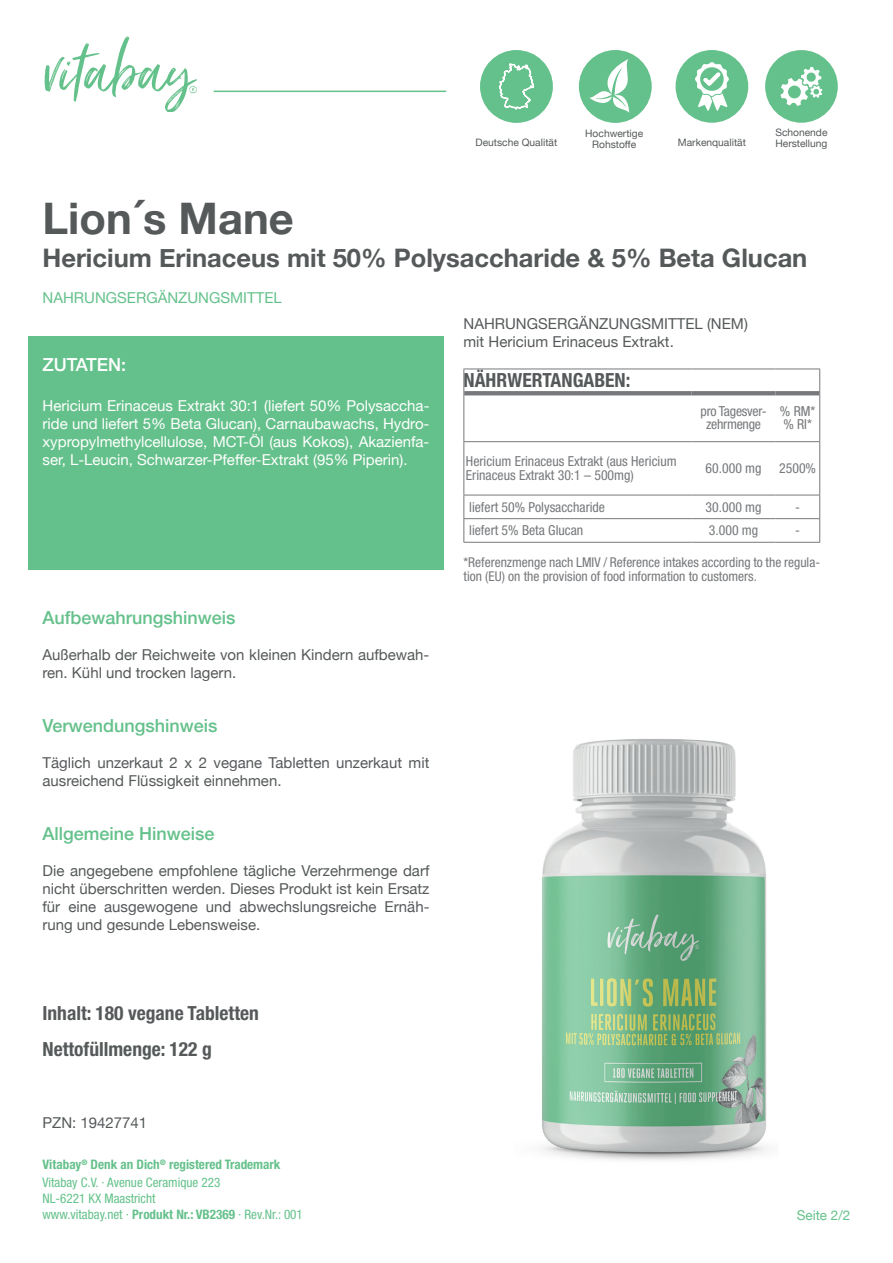
<style>
.page{position:relative;width:893px;height:1263px;background:#fff}
.page>*{position:absolute;margin:0;border:0;box-sizing:border-box;transform-origin:0 0}
.t1{font:700 43.5px "Helvetica Neue";color:#55595a}
.t2{font:700 25.5px "Helvetica Neue";color:#55595a}
.t3{font:700 condensed 19.5px/36px "Helvetica Neue LTW1 G";color:#55595a}
.t4{font:500 18px "Helvetica Neue";color:#65c18b}
.t5{font:500 18px "Helvetica Neue";color:#fff}
.t6{font:15px/18px "Helvetica Neue";color:#55595a}
.t7{font:15px/18px "Helvetica Neue";color:#fff;text-align:justify}
.t8{font:15px "Helvetica Neue";color:#65c18b}
.t9{font:condensed 13.8px/13.8px "Helvetica Neue LTW1 G";color:#76787b}
.t10{font:condensed 13.8px/13.8px "Helvetica Neue LTW1 G";letter-spacing:-.02em;color:#76787b;text-align:center}
.t11{font:condensed 13.5px/13.5px "Helvetica Neue LTW1 G";color:#76787b}
.t12{font:13.5px "Helvetica Neue";color:#65c18b}
.t13{font:700 condensed 13.05px/18px "Helvetica Neue LTW1 G";color:#65c18b}
.t14{font:condensed 13.05px/15.8px "Helvetica Neue LTW1 G";color:#65c18b}
.t15{font:10.2px/10.6px "Helvetica Neue";color:#55595a}
.s1{font-weight:400}
.s2{font-weight:700}
</style>
<div class="page">
<div style="left:28px;top:336px;width:416px;height:234px;background:#65c18b"></div>
<img style="left:542px;top:739px;width:226px;height:422px">
<svg style="left:45px;top:36px;width:151px;height:76px"></svg>
<hr style="left:214px;top:91px;width:232px;height:1px;background:#65c18b">
<div style="left:480px;top:50px;width:73px;height:73px;background:#65c18b;border-radius:50%"></div>
<svg style="left:498px;top:63px;width:36px;height:47px"></svg>
<div style="left:676px;top:50px;width:72px;height:73px;background:#65c18b;border-radius:50%"></div>
<svg style="left:695px;top:62px;width:34px;height:49px"></svg>
<div style="left:765px;top:50px;width:73px;height:73px;background:#65c18b;border-radius:50%"></div>
<svg style="left:780px;top:67px;width:42px;height:39px"></svg>
<div style="left:579px;top:50px;width:73px;height:73px;background:#65c18b;border-radius:50%"></div>
<svg style="left:589px;top:59px;width:41px;height:54px"></svg>
<hr style="left:463px;top:442px;width:1px;height:53px;background:#76787b">
<hr style="left:819px;top:442px;width:1px;height:53px;background:#76787b">
<svg style="left:463px;top:496px;width:1px;height:46px"></svg>
<svg style="left:819px;top:496px;width:1px;height:46px"></svg>
<hr style="left:463px;top:369px;width:229px;height:1px;background:#76787b">
<svg style="left:463px;top:369px;width:1px;height:24px"></svg>
<hr style="left:692px;top:369px;width:83px;height:1px;background:#76787b">
<hr style="left:775px;top:369px;width:45px;height:1px;background:#76787b">
<svg style="left:819px;top:369px;width:1px;height:24px"></svg>
<hr style="left:463px;top:495px;width:229px;height:1px;background:#76787b">
<hr style="left:692px;top:495px;width:83px;height:1px;background:#76787b">
<hr style="left:775px;top:495px;width:45px;height:1px;background:#76787b">
<hr style="left:463px;top:518px;width:229px;height:1px;background:#76787b">
<hr style="left:692px;top:518px;width:83px;height:1px;background:#76787b">
<hr style="left:775px;top:518px;width:45px;height:1px;background:#76787b">
<hr style="left:463px;top:542px;width:229px;height:1px;background:#76787b">
<hr style="left:692px;top:542px;width:83px;height:1px;background:#76787b">
<hr style="left:775px;top:542px;width:45px;height:1px;background:#76787b">
<hr style="left:464px;top:391px;width:228px;height:4px;background:#76787b">
<hr style="left:692px;top:391px;width:83px;height:4px;background:#76787b">
<hr style="left:775px;top:391px;width:44px;height:4px;background:#76787b">
<hr style="left:463px;top:393px;width:1px;height:48px;background:#76787b">
<hr style="left:819px;top:393px;width:1px;height:48px;background:#76787b">
<hr style="left:463px;top:441px;width:229px;height:1px;background:#76787b">
<hr style="left:692px;top:441px;width:83px;height:1px;background:#76787b">
<hr style="left:775px;top:441px;width:45px;height:1px;background:#76787b">
<p class="t15" style="left:476px;top:138px;width:83px">Deutsche Qualität</p>
<p class="t15" style="left:678px;top:138px;width:70px">Markenqualität</p>
<p class="t15" style="left:775px;top:128px;width:54px">Schonende<br>Herstellung</p>
<p class="t15" style="left:585px;top:129px;width:59px;text-align:center">Hochwertige<br>Rohstoffe</p>
<h1 class="t1" style="left:43px;top:184px;width:253px">Lion´s Mane</h1>
<h2 class="t2" style="left:43px;top:238px;width:766px">Hericium Erinaceus mit 50% Polysaccharide &amp; 5% Beta Glucan</h2>
<p class="t8" style="left:43px;top:287px;width:241px">NAHRUNGSERGÄNZUNGSMITTEL</p>
<p class="t5" style="left:43px;top:350px;width:85px">ZUTATEN:</p>
<p class="t7" style="left:43px;top:397px;width:388px">Hericium Erinaceus Extrakt 30:1 (liefert 50% Polysaccha&shy;ride und liefert 5% Beta Glucan), Carnaubawachs, Hydro&shy;xypropylmethylcellulose, MCT-Öl (aus Kokos), Akazienfa&shy;ser, L-Leucin, Schwarzer-Pfeffer-Extrakt (95% Piperin).</p>
<p class="t4" style="left:43px;top:603px;width:195px">Aufbewahrungshinweis</p>
<p class="t6" style="left:43px;top:646px;width:388px">Außerhalb der Reichweite von kleinen Kindern aufbewah&shy;ren. Kühl und trocken lagern.</p>
<p class="t4" style="left:43px;top:711px;width:177px">Verwendungshinweis</p>
<p class="t6" style="left:43px;top:754px;width:388px">Täglich unzerkaut 2 x 2 vegane Tabletten unzerkaut mit ausreichend Flüssigkeit einnehmen.</p>
<p class="t4" style="left:43px;top:819px;width:174px">Allgemeine Hinweise</p>
<p class="t6" style="left:43px;top:862px;width:388px;text-align:justify">Die angegebene empfohlene tägliche Verzehrmenge darf nicht überschritten werden. Dieses Produkt ist kein Ersatz für eine ausgewogene und abwechslungsreiche Ernäh&shy;rung und gesunde Lebensweise.</p>
<h3 class="t3" style="left:43px;top:995px;width:218px">Inhalt: 180 vegane Tabletten<br>Nettofüllmenge: 122 g</h3>
<p class="t6" style="left:43px;top:1114px;width:106px">PZN: 19427741</p>
<p class="t13" style="left:42px;top:1156px;width:240px">Vitabay<sup>®</sup> Denk an Dich<sup>®</sup> registered Trademark<br><span class="s1">Vitabay C.V. · Avenue Ceramique 223</span></p>
<p class="t14" style="left:42px;top:1191px;width:262px">NL-6221 KX Maastricht<br>www.vitabay.net · <span class="s2">Produkt Nr.: VB2369</span> · Rev.Nr.: 001</p>
<p class="t6" style="left:463px;top:315px;width:286px">NAHRUNGSERGÄNZUNGSMITTEL (NEM) mit Hericium Erinaceus Extrakt.</p>
<h3 class="t3" style="left:463px;top:363px;width:169px">NÄHRWERTANGABEN:</h3>
<p class="t10" style="left:701px;top:404px;width:67px">pro Tagesver&shy;zehrmenge</p>
<p class="t9" style="left:780px;top:404px;width:37px">% RM* % RI*</p>
<p class="t9" style="left:466px;top:455px;width:212px">Hericium Erinaceus Extrakt (aus Hericium<br>Erinaceus Extrakt 30:1 – 500mg)</p>
<p class="t9" style="left:706px;top:462px;width:58px">60.000 mg</p>
<p class="t9" style="left:779px;top:462px;width:38px">2500%</p>
<p class="t9" style="left:469px;top:500px;width:137px">liefert 50% Polysaccharide</p>
<p class="t9" style="left:706px;top:500px;width:58px">30.000 mg</p>
<p class="t9" style="left:795px;top:500px;width:6px">-</p>
<p class="t9" style="left:469px;top:524px;width:116px">liefert 5% Beta Glucan</p>
<p class="t9" style="left:709px;top:524px;width:51px">3.000 mg</p>
<p class="t9" style="left:795px;top:524px;width:6px">-</p>
<p class="t11" style="left:463px;top:556px;width:358px">*Referenzmenge nach LMIV / Reference intakes according to the regula&shy;tion (EU) on the provision of food information to customers.</p>
<p class="t12" style="left:797px;top:1206px;width:55px">Seite 2/2</p>
</div>
